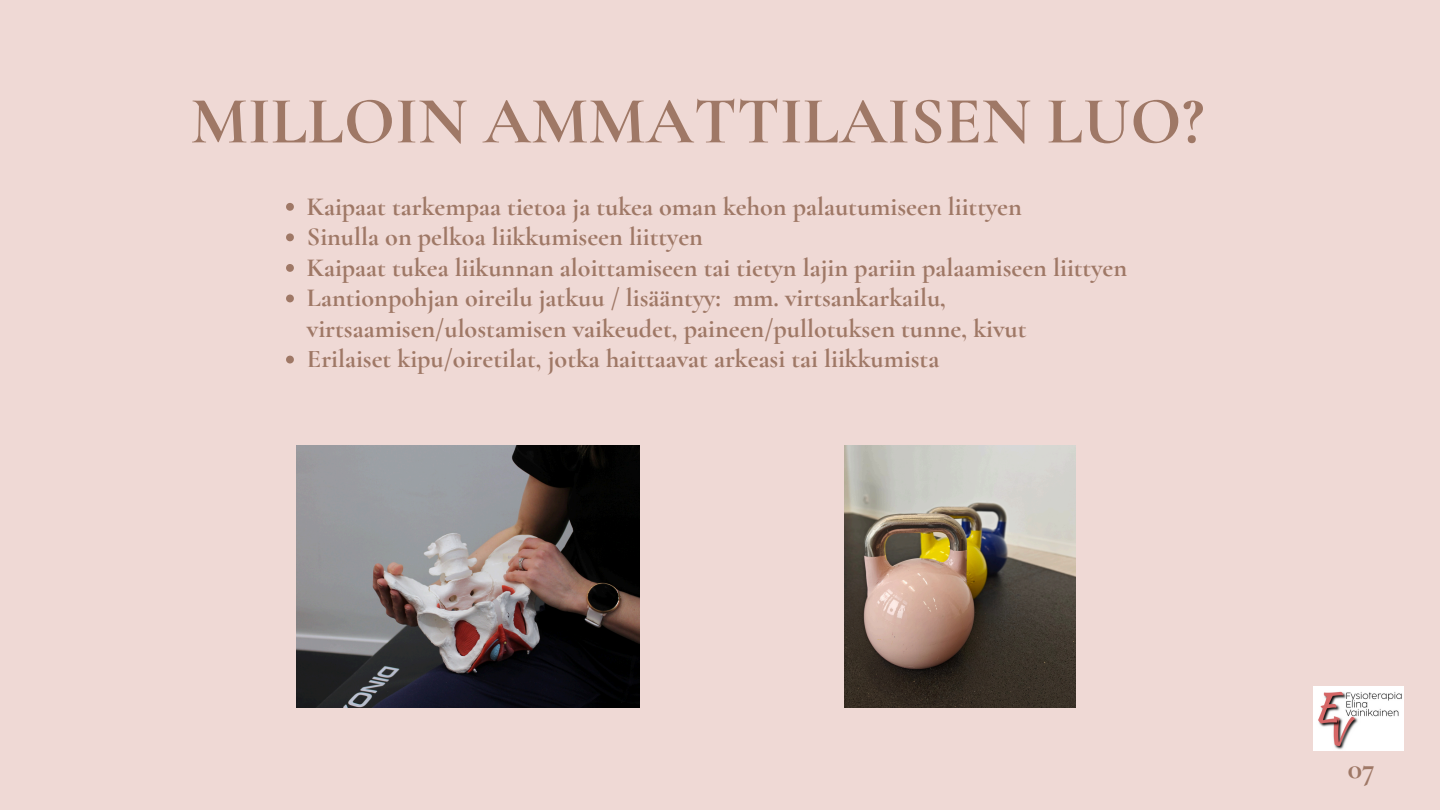
<style>
.page{position:relative;width:1440px;height:810px;background:#efd9d5}
.page>*{position:absolute;margin:0;border:0;box-sizing:border-box;transform-origin:0 0}
.t1{font:700 67px "Cormorant Garamond";color:#9f7866}
.t2{font:700 30px "Cormorant Garamond";color:#9f7866}
.t3{font:700 26.1px/30.5px "Cormorant Garamond";color:#9f7866}
</style>
<div class="page">
<img style="left:1314px;top:687px;width:90px;height:64px">
<img style="left:296px;top:446px;width:344px;height:261px">
<img style="left:845px;top:446px;width:231px;height:261px">
<svg style="left:286px;top:203px;width:8px;height:8px"></svg>
<svg style="left:286px;top:233px;width:8px;height:8px"></svg>
<svg style="left:286px;top:264px;width:8px;height:8px"></svg>
<svg style="left:286px;top:295px;width:8px;height:7px"></svg>
<svg style="left:286px;top:356px;width:8px;height:7px"></svg>
<h1 class="t1" style="left:191px;top:81px;width:1015px">MILLOIN AMMATTILAISEN LUO?</h1>
<p class="t3" style="left:307px;top:191px;width:716px">Kaipaat tarkempaa tietoa ja tukea oman kehon palautumiseen liittyen</p>
<p class="t3" style="left:307px;top:222px;width:398px">Sinulla on pelkoa liikkumiseen liittyen</p>
<p class="t3" style="left:307px;top:252px;width:822px">Kaipaat tukea liikunnan aloittamiseen tai tietyn lajin pariin palaamiseen liittyen</p>
<p class="t3" style="left:307px;top:283px;width:721px">Lantionpohjan oireilu jatkuu / lisääntyy: mm. virtsankarkailu, virtsaamisen/ulostamisen vaikeudet, paineen/pullotuksen tunne, kivut</p>
<p class="t3" style="left:307px;top:344px;width:634px">Erilaiset kipu/oiretilat, jotka haittaavat arkeasi tai liikkumista</p>
<p class="t2" style="left:1348px;top:750px;width:29px">07</p>
</div>
